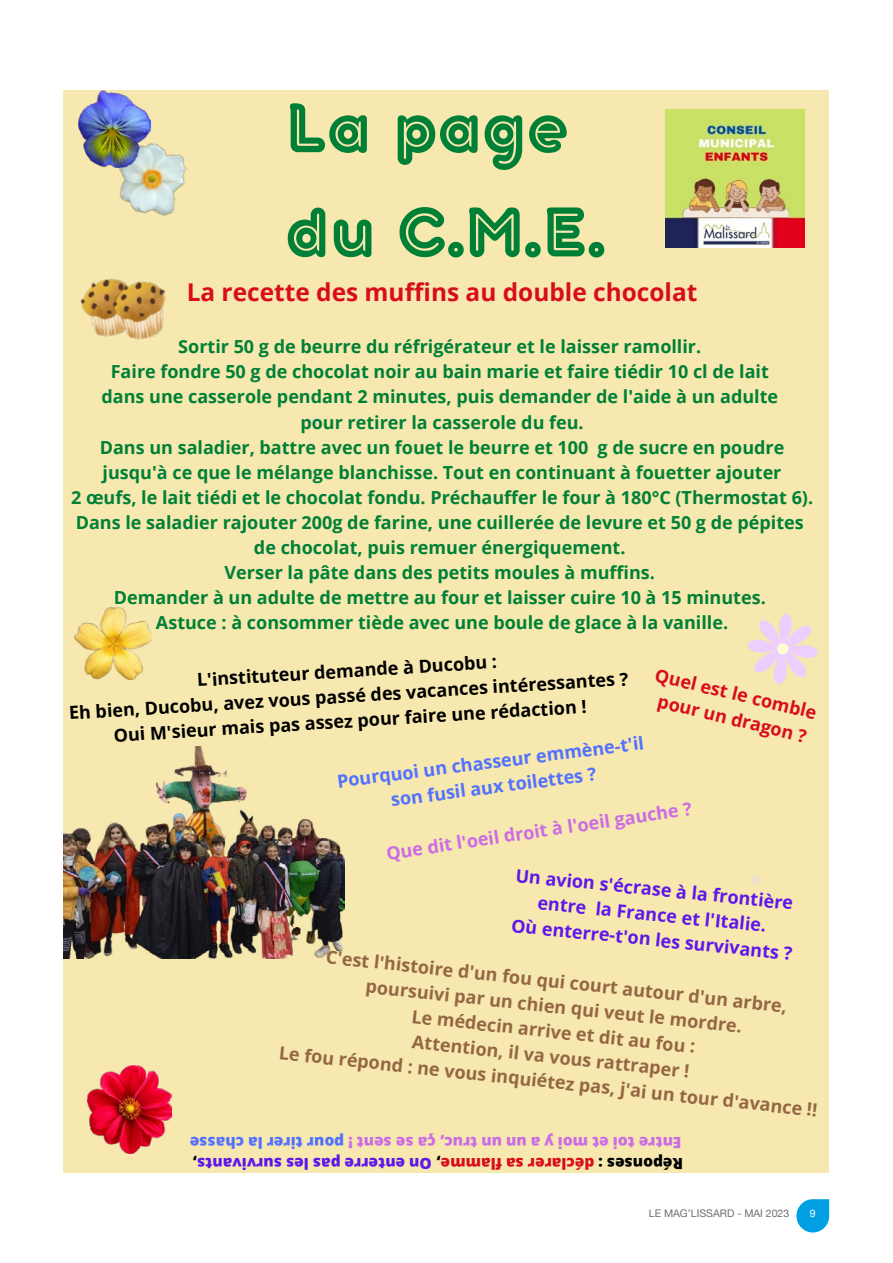
<style>
.page{position:relative;width:893px;height:1263px;background:#fff}
.page>*{position:absolute;margin:0;border:0;box-sizing:border-box;transform-origin:0 0}
.t1{font:700 expanded 74.55px/104.2px "Bubbleboddy Neue Inline";color:#008037}
.t2{font:700 24.45px "Open Sans";color:#d90d1a}
.t3{font:700 18px/25px "Open Sans";color:#008037;text-align:center}
.t4{font:700 18px/25px "Open Sans";color:#956643;text-align:center}
.t5{font:700 18px/25.2px "Open Sans";color:#000;text-align:center}
.t6{font:700 18px "Open Sans";color:#5e17eb}
.t7{font:700 18px/25px "Open Sans";color:#5271ff;text-align:center}
.t8{font:700 18px "Open Sans";color:#cb6ce6}
.t9{font:700 18px/25px "Open Sans";color:#d90d1a;text-align:center}
.t10{font:800 15.45px/21.1px "Open Sans";color:#cb6ce6}
.t11{font:10.5px "Helvetica Neue";color:#706f6f}
.t12{font:10.5px "Helvetica Neue";color:#fff}
.s1{color:#000}
.s2{color:#d90d1a}
.s3{color:#5e17eb}
.s4{color:#5271ff}
</style>
<div class="page">
<svg style="left:796px;top:1199px;width:33px;height:33px"></svg>
<div style="left:64px;top:90px;width:765px;height:1083px;background:#f6e8ae"></div>
<svg style="left:751px;top:876px;width:9px;height:8px"></svg>
<svg style="left:311px;top:417px;width:9px;height:9px"></svg>
<img style="left:665px;top:109px;width:139px;height:139px">
<img style="left:80px;top:278px;width:86px;height:62px">
<img style="left:87px;top:1065px;width:84px;height:89px">
<img style="left:75px;top:608px;width:76px;height:71px">
<svg style="left:747px;top:614px;width:71px;height:70px"></svg>
<img style="left:113px;top:143px;width:74px;height:73px">
<img style="left:78px;top:91px;width:72px;height:76px">
<img style="left:64px;top:747px;width:281px;height:211px">
<h1 class="t1" style="left:285px;top:76px;width:322px">La page du C.M.E.</h1>
<h2 class="t2" style="left:187px;top:275px;width:512px">La recette des muffins au double chocolat</h2>
<p class="t3" style="left:71px;top:334px;width:744px">Sortir 50 g de beurre du réfrigérateur et le laisser ramollir.<br>Faire fondre 50 g de chocolat noir au bain marie et faire tiédir 10 cl de lait<br>dans une casserole pendant 2 minutes, puis demander de l'aide à un adulte<br>pour retirer la casserole du feu.<br>Dans un saladier, battre avec un fouet le beurre et 100 g de sucre en poudre jusqu'à ce que le mélange blanchisse. Tout en continuant à fouetter ajouter<br>2 œufs, le lait tiédi et le chocolat fondu. Préchauffer le four à 180°C (Thermostat 6).<br>Dans le saladier rajouter 200g de farine, une cuillerée de levure et 50 g de pépites de chocolat, puis remuer énergiquement.<br>Verser la pâte dans des petits moules à muffins.<br>Demander à un adulte de mettre au four et laisser cuire 10 à 15 minutes.<br>Astuce : à consommer tiède avec une boule de glace à la vanille.</p>
<p class="t5" style="left:66px;top:677px;width:562px;rotate:-4deg">L'instituteur demande à Ducobu :<br>Eh bien, Ducobu, avez vous passé des vacances intéressantes ?<br>Oui M'sieur mais pas assez pour faire une rédaction !</p>
<p class="t9" style="left:658px;top:662px;width:167px;rotate:13deg">Quel est le comble pour un dragon ?</p>
<p class="t7" style="left:336px;top:768px;width:310px;rotate:-7deg">Pourquoi un chasseur emmène-t'il son fusil aux toilettes ?</p>
<p class="t8" style="left:385px;top:840px;width:310px;rotate:-8deg">Que dit l'oeil droit à l'oeil gauche ?</p>
<p class="t6" style="left:517px;top:862px;width:280px;rotate:6deg">Un avion s'écrase à la frontière</p>
<p class="t6" style="left:539px;top:890px;width:51px;rotate:6deg">entre</p>
<p class="t6" style="left:513px;top:912px;width:284px;rotate:6deg">Où enterre-t'on les survivants ?</p>
<p class="t6" style="left:597px;top:895px;width:173px;rotate:6deg">la France et l'Italie.</p>
<p class="t4" style="left:291px;top:940px;width:543px;rotate:6deg">C'est l'histoire d'un fou qui court autour d'un arbre, poursuivi par un chien qui veut le mordre.<br>Le médecin arrive et dit au fou :<br>Attention, il va vous rattraper !<br>Le fou répond : ne vous inquiétez pas, j'ai un tour d'avance !!</p>
<p class="t10" style="left:683px;top:1175px;width:495px;rotate:-180deg"><span class="s1">Réponses :</span> <span class="s2">déclarer sa flamme</span><span class="s1">,</span> <span class="s3">On enterre pas les survivants</span><span class="s1">,<br></span>Entre toi et moi y a un un truc, ça se sent ! <span class="s4">pour tirer la chasse</span></p>
<p class="t11" style="left:649px;top:1206px;width:142px">LE MAG’LISSARD - MAI 2023</p>
<p class="t12" style="left:810px;top:1206px;width:7px">9</p>
</div>
